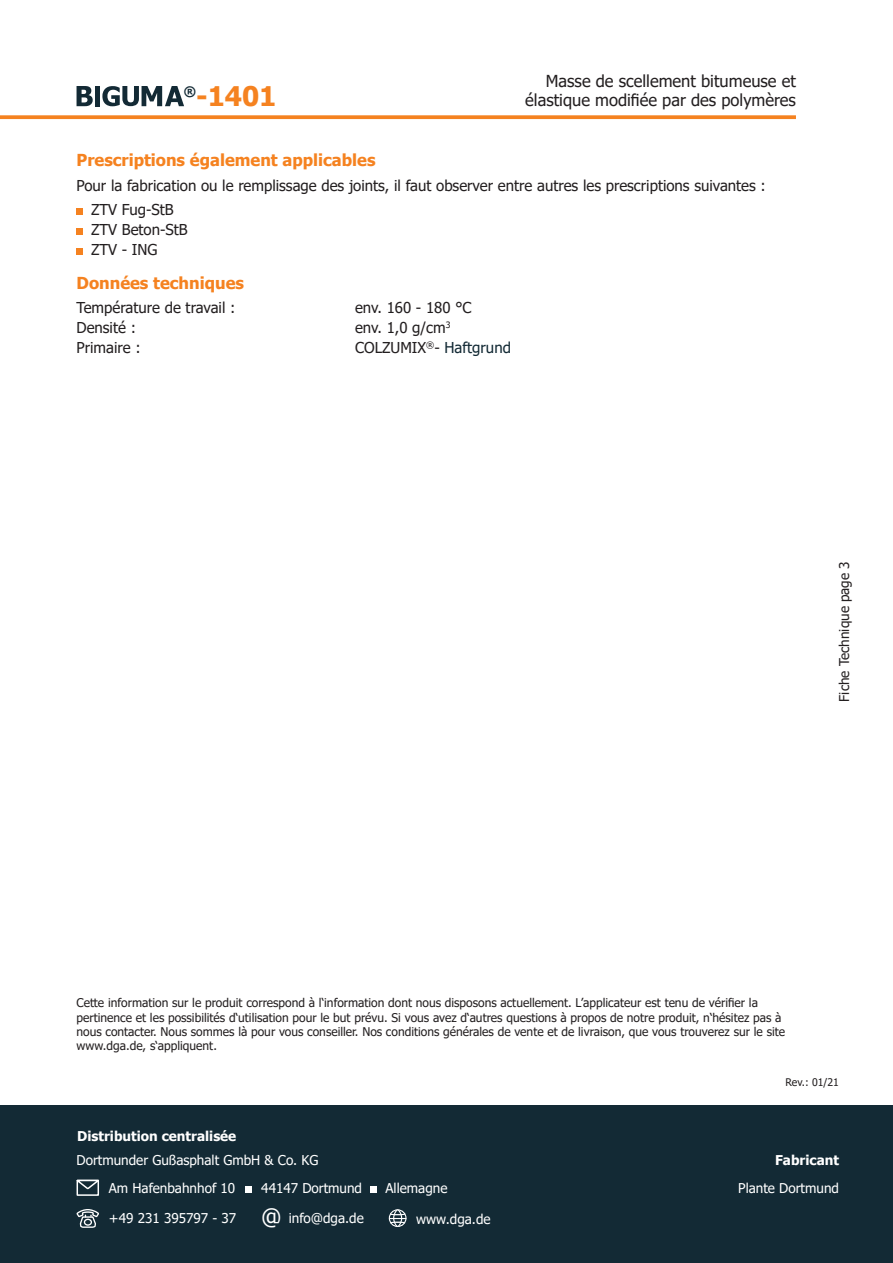
<style>
.page{position:relative;width:893px;height:1263px;background:#fff}
.page>*{position:absolute;margin:0;border:0;box-sizing:border-box;transform-origin:0 0}
.t1{font:700 27px "Tahoma";color:#f58220}
.t2{font:16.5px/19.8px "Tahoma";color:#231f20;text-align:right}
.t3{font:700 16.5px "Tahoma";color:#f58220}
.t4{font:15px/24.3px "Tahoma";color:#231f20}
.t5{font:13.5px/28.2px "Tahoma";color:#fff}
.t6{font:700 13.5px "Tahoma";color:#fff}
.t7{font:13.5px "Tahoma";color:#231f20}
.t8{font:700 13.2px "Tahoma";color:#132a35}
.t9{font:12px/14.4px "Tahoma";color:#231f20}
.t10{font:10.5px "Tahoma";color:#231f20}
.s1{color:#132a35}
.s2{font-size:22.5px}
</style>
<div class="page">
<svg style="left:0;top:115px;width:796px;height:4px;background:#f58b31"></svg>
<svg style="left:77px;top:208px;width:6px;height:6px"></svg>
<svg style="left:77px;top:228px;width:6px;height:6px"></svg>
<svg style="left:77px;top:248px;width:6px;height:6px"></svg>
<div style="left:95px;top:86px;width:5px;height:20px;background:#132a35"></div>
<svg style="left:77px;top:86px;width:16px;height:20px"></svg>
<svg style="left:102px;top:86px;width:82px;height:20px"></svg>
<div style="left:0;top:1106px;width:893px;height:157px;background:#132a35"></div>
<svg style="left:77px;top:1180px;width:22px;height:16px"></svg>
<div style="left:245px;top:1186px;width:6px;height:7px;background:#fff"></div>
<svg style="left:77px;top:1209px;width:22px;height:19px"></svg>
<div style="left:371px;top:1186px;width:6px;height:7px;background:#fff"></div>
<div style="left:389px;top:1209px;width:17px;height:18px;border:1px solid #fff;border-radius:50%"></div>
<div style="left:393px;top:1209px;width:9px;height:18px;border:1px solid #fff;border-radius:50%"></div>
<svg style="left:389px;top:1212px;width:17px;height:12px"></svg>
<p class="t8" style="left:184px;top:83px;width:14px">®</p>
<h1 class="t1" style="left:196px;top:78px;width:82px">-1401</h1>
<h2 class="t2" style="left:525px;top:72px;width:272px">Masse de scellement bitumeuse et élastique modifiée par des polymères</h2>
<h2 class="t3" style="left:77px;top:148px;width:300px">Prescriptions également applicables</h2>
<p class="t4" style="left:91px;top:174px;width:676px;text-indent:-14px">Pour la fabrication ou le remplissage des joints, il faut observer entre autres les prescriptions suivantes :<br>ZTV Fug-StB</p>
<p class="t4" style="left:91px;top:221px;width:98px;line-height:20px">ZTV Beton-StB<br>ZTV - ING</p>
<h2 class="t3" style="left:77px;top:272px;width:169px">Données techniques</h2>
<p class="t4" style="left:77px;top:297px;width:160px">Température de travail :</p>
<p class="t4" style="left:355px;top:297px;width:118px">env. 160 - 180 °C</p>
<p class="t4" style="left:77px;top:317px;width:61px">Densité :</p>
<p class="t4" style="left:355px;top:317px;width:97px">env. 1,0 g/cm<sup>3</sup></p>
<p class="t4" style="left:77px;top:337px;width:66px">Primaire :</p>
<p class="t4" style="left:355px;top:337px;width:157px">COLZUMIX<sup>®</sup>- <span class="s1">Haftgrund</span></p>
<p class="t7" style="left:835px;top:702px;width:142px;rotate:-90deg">Fiche Technique page 3</p>
<p class="t9" style="left:77px;top:996px;width:710px">Cette information sur le produit correspond à l‘information dont nous disposons actuellement. L’applicateur est tenu de vérifier la pertinence et les possibilités d‘utilisation pour le but prévu. Si vous avez d‘autres questions à propos de notre produit, n‘hésitez pas à nous contacter. Nous sommes là pour vous conseiller. Nos conditions générales de vente et de livraison, que vous trouverez sur le site www.dga.de, s‘appliquent.</p>
<p class="t10" style="left:786px;top:1075px;width:55px">Rev.: 01/21</p>
<p class="t6" style="left:77px;top:1127px;width:161px">Distribution centralisée</p>
<p class="t5" style="left:109px;top:1146px;width:211px;text-indent:-32px">Dortmunder Gußasphalt GmbH &amp; Co. KG<br>Am Hafenbahnhof 10</p>
<p class="t5" style="left:385px;top:1175px;width:63px">Allemagne</p>
<p class="t5" style="left:261px;top:1175px;width:102px">44147 Dortmund</p>
<p class="t5" style="left:109px;top:1205px;width:256px">+49 231 395797 - 37 <span class="s2">@</span> info@dga.de</p>
<p class="t5" style="left:416px;top:1205px;width:76px">www.dga.de</p>
<p class="t6" style="left:775px;top:1150px;width:65px">Fabricant</p>
<p class="t5" style="left:738px;top:1175px;width:102px">Plante Dortmund</p>
</div>
